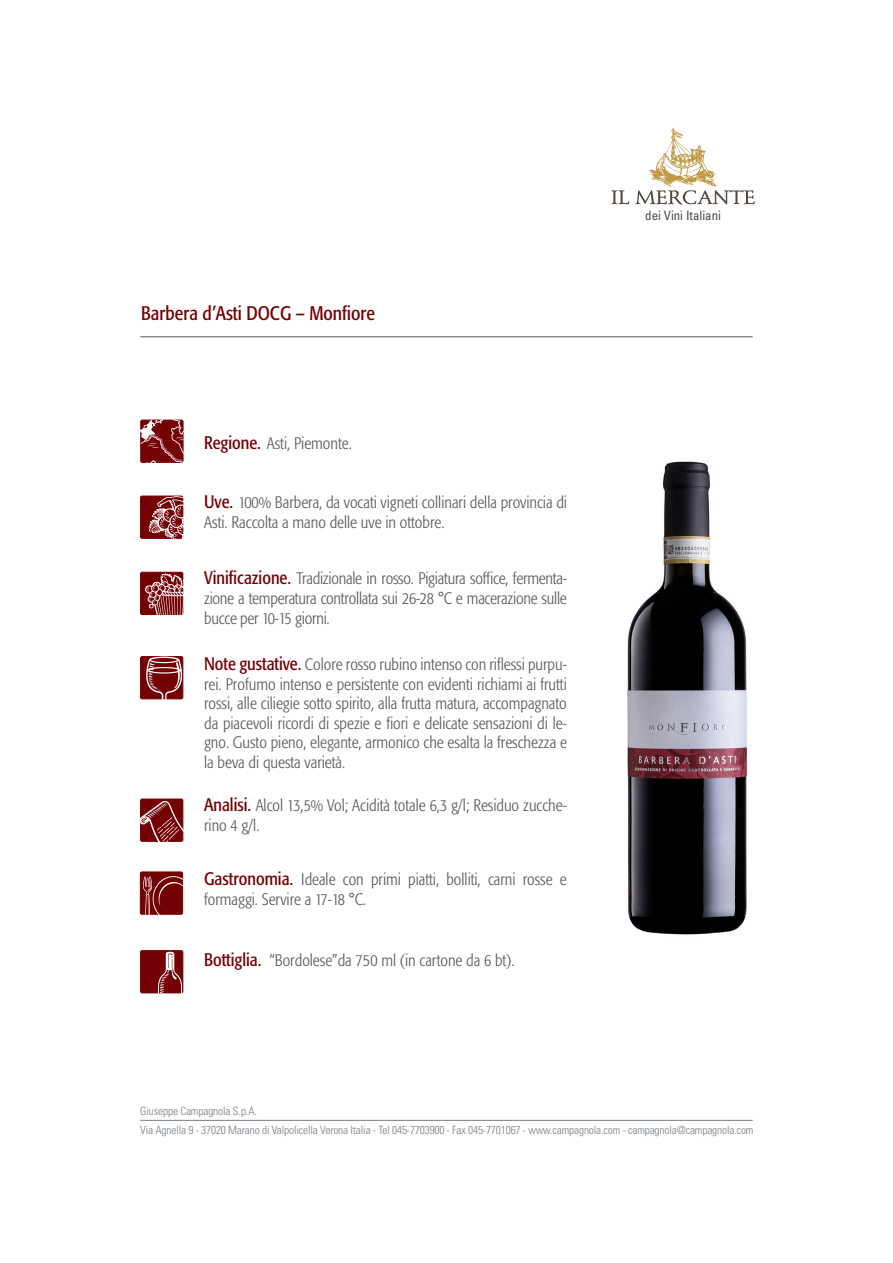
<style>
.page{position:relative;width:893px;height:1263px;background:#fff}
.page>*{position:absolute;margin:0;border:0;box-sizing:border-box;transform-origin:0 0}
.t1{font:condensed 19.5px "Formata";color:#740004}
.t2{font:300 condensed 16.5px/19.5px "Formata";color:#57585a}
.t3{font:condensed 12.9px "Univers LT Std";color:#504540}
.t4{font:300 condensed 11.4px "Univers";letter-spacing:-.01em;color:#797f84}
.s1{font-weight:400;font-size:18px;color:#740004}
</style>
<div class="page">
<div style="left:141px;top:656px;width:42px;height:43px;background:#740004;border-radius:2px"></div>
<div style="left:140px;top:656px;width:43px;height:43px;border:1px solid #740004;border-radius:2px"></div>
<img style="left:147px;top:657px;width:37px;height:43px">
<div style="left:140px;top:799px;width:43px;height:42px;border:1px solid #740004;border-radius:2px"></div>
<img style="left:140px;top:800px;width:44px;height:42px">
<div style="left:140px;top:872px;width:43px;height:42px;background:#740004;border-radius:2px"></div>
<div style="left:140px;top:872px;width:43px;height:42px;border:1px solid #740004;border-radius:2px"></div>
<img style="left:144px;top:875px;width:40px;height:40px">
<div style="left:141px;top:950px;width:42px;height:43px;background:#740004;border-radius:2px"></div>
<div style="left:140px;top:950px;width:43px;height:43px;border:1px solid #740004;border-radius:2px"></div>
<img style="left:155px;top:951px;width:29px;height:43px">
<div style="left:141px;top:496px;width:42px;height:42px;background:#740004;border-radius:2px"></div>
<div style="left:140px;top:496px;width:43px;height:43px;border:1px solid #740004;border-radius:2px"></div>
<img style="left:148px;top:497px;width:36px;height:42px">
<div style="left:141px;top:572px;width:42px;height:42px;background:#740004;border-radius:2px"></div>
<div style="left:140px;top:572px;width:43px;height:43px;border:1px solid #740004;border-radius:2px"></div>
<img style="left:146px;top:573px;width:38px;height:43px">
<hr style="left:140px;top:1120px;width:613px;height:1px;background:#797f84">
<hr style="left:140px;top:337px;width:613px;height:1px;background:#57585a">
<svg style="left:611px;top:190px;width:18px;height:14px"></svg>
<svg style="left:635px;top:128px;width:120px;height:76px"></svg>
<img style="left:140px;top:419px;width:44px;height:78px">
<img style="left:141px;top:421px;width:13px;height:18px">
<img style="left:627px;top:461px;width:120px;height:474px">
<p class="t1" style="left:141px;top:302px;width:235px">Barbera d’Asti DOCG – Monfiore</p>
<p class="t2" style="left:204px;top:434px;width:149px"><span class="s1">Regione.</span> Asti, Piemonte.</p>
<p class="t2" style="left:204px;top:493px;width:364px"><span class="s1">Uve.</span> 100% Barbera, da vocati vigneti collinari della provincia di<br>Asti. Raccolta a mano delle uve in ottobre.</p>
<p class="t2" style="left:204px;top:569px;width:364px;text-align:justify"><span class="s1">Vinificazione.</span> Tradizionale in rosso. Pigiatura soffice, fermenta&shy;zione a temperatura controllata sui 26-28 °C e macerazione sulle bucce per 10-15 giorni.</p>
<p class="t2" style="left:204px;top:655px;width:364px;text-align:justify"><span class="s1">Note gustative.</span> Colore rosso rubino intenso con riflessi purpu&shy;rei. Profumo intenso e persistente con evidenti richiami ai frutti rossi, alle ciliegie sotto spirito, alla frutta matura, accompagnato da piacevoli ricordi di spezie e fiori e delicate sensazioni di le&shy;gno. Gusto pieno, elegante, armonico che esalta la freschezza e la beva di questa varietà.</p>
<p class="t2" style="left:204px;top:796px;width:364px"><span class="s1">Analisi.</span> Alcol 13,5% Vol; Acidità totale 6,3 g/l; Residuo zucche&shy;rino 4 g/l.</p>
<p class="t2" style="left:204px;top:870px;width:364px"><span class="s1">Gastronomia.</span> Ideale con primi piatti, bolliti, carni rosse e</p>
<p class="t2" style="left:204px;top:889px;width:163px">formaggi. Servire a 17-18 °C.</p>
<p class="t2" style="left:204px;top:951px;width:312px"><span class="s1">Bottiglia.</span> “Bordolese”da 750 ml (in cartone da 6 bt).</p>
<p class="t3" style="left:645px;top:207px;width:77px">dei Vini Italiani</p>
<p class="t4" style="left:140px;top:1104px;width:118px">Giuseppe Campagnola S.p.A.</p>
<p class="t4" style="left:140px;top:1123px;width:615px">Via Agnella 9 - 37020 Marano di Valpolicella Verona Italia - Tel 045-7703900 - Fax 045-7701067 - www.campagnola.com - campagnola@campagnola.com</p>
</div>
